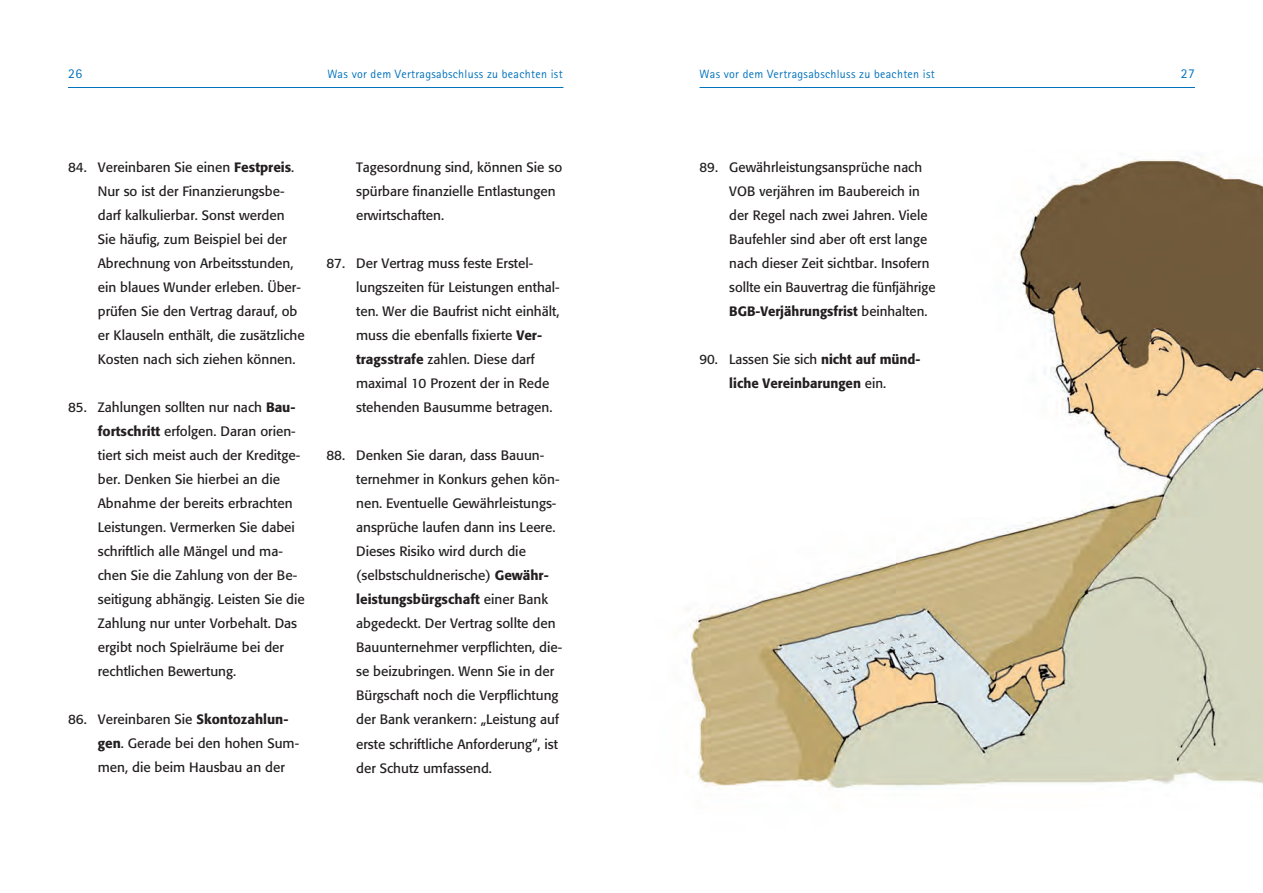
<style>
.page{position:relative;width:1263px;height:893px;background:#fff}
.page>*{position:absolute;margin:0;border:0;box-sizing:border-box;transform-origin:0 0}
.t1{font:13.5px/24px "Formata";color:#231f20}
.t2{font:500 13.5px/24px "Formata";color:#231f20;text-align:center}
.t3{font:13.5px "AT Rotis Sans Serif";color:#0072bc}
.t4{font:12px "AT Rotis Sans Serif";letter-spacing:.025em;color:#0072bc}
.s1{font-weight:500}
.s2{font-weight:400}
</style>
<div class="page">
<img style="left:687px;top:159px;width:576px;height:629px">
<hr style="left:699px;top:87px;width:496px;height:1px;background:#0072bc">
<hr style="left:68px;top:87px;width:495px;height:1px;background:#0072bc">
<p class="t3" style="left:68px;top:66px;width:16px">26</p>
<p class="t4" style="left:327px;top:67px;width:237px">Was vor dem Vertragsabschluss zu beachten ist</p>
<p class="t1" style="left:98px;top:156px;width:208px;text-indent:-30px">84. Vereinbaren Sie einen <span class="s1">Festpreis</span>.<br>Nur so ist der Finanzierungsbe&shy;darf kalkulierbar. Sonst werden Sie häufig, zum Beispiel bei der Abrechnung von Arbeitsstunden, ein blaues Wunder erleben. Über&shy;prüfen Sie den Vertrag darauf, ob er Klauseln enthält, die zusätzliche Kosten nach sich ziehen können.</p>
<p class="t1" style="left:98px;top:396px;width:209px;text-indent:-30px">85. Zahlungen sollten nur nach <span class="s1">Bau&shy;fortschritt</span> erfolgen. Daran orien&shy;tiert sich meist auch der Kreditge&shy;ber. Denken Sie hierbei an die<br>Abnahme der bereits erbrachten<br>Leistungen. Vermerken Sie dabei schriftlich alle Mängel und ma&shy;chen Sie die Zahlung von der Be&shy;seitigung abhängig. Leisten Sie die<br>Zahlung nur unter Vorbehalt. Das ergibt noch Spielräume bei der rechtlichen Bewertung.</p>
<p class="t1" style="left:98px;top:708px;width:203px;text-indent:-30px">86. Vereinbaren Sie <span class="s1">Skontozahlun&shy;gen</span>. Gerade bei den hohen Sum&shy;men, die beim Hausbau an der</p>
<p class="t1" style="left:356px;top:156px;width:208px">Tagesordnung sind, können Sie so spürbare finanzielle Entlastungen erwirtschaften.</p>
<p class="t1" style="left:356px;top:252px;width:205px;text-indent:-30px">87. Der Vertrag muss feste Erstel&shy;lungszeiten für Leistungen enthal&shy;ten. Wer die Baufrist nicht einhält, muss die ebenfalls fixierte <span class="s1">Ver&shy;tragsstrafe</span> zahlen. Diese darf maximal 10 Prozent der in Rede stehenden Bausumme betragen.</p>
<p class="t1" style="left:356px;top:444px;width:208px;text-indent:-30px">88. Denken Sie daran, dass Bauun&shy;ternehmer in Konkurs gehen kön&shy;nen. Eventuelle Gewährleistungs&shy;ansprüche laufen dann ins Leere.<br>Dieses Risiko wird durch die (selbstschuldnerische) <span class="s1">Gewähr&shy;leistungsbürgschaft</span> einer Bank abgedeckt. Der Vertrag sollte den Bauunternehmer verpflichten, die&shy;se beizubringen. Wenn Sie in der Bürgschaft noch die Verpflichtung der Bank verankern: „Leistung auf erste schriftliche Anforderung“, ist der Schutz umfassend.</p>
<p class="t4" style="left:699px;top:67px;width:237px">Was vor dem Vertragsabschluss zu beachten ist</p>
<p class="t3" style="left:1181px;top:66px;width:16px">27</p>
<p class="t1" style="left:729px;top:155px;width:208px;text-indent:-30px">89. Gewährleistungsansprüche nach VOB verjähren im Baubereich in der Regel nach zwei Jahren. Viele Baufehler sind aber oft erst lange nach dieser Zeit sichtbar. Insofern sollte ein Bauvertrag die fünfjährige <span class="s1">BGB-Verjährungsfrist</span> beinhalten.</p>
<p class="t2" style="left:699px;top:347px;width:223px"><span class="s2">90. Lassen Sie sich</span> nicht auf münd&shy;liche Vereinbarungen <span class="s2">ein.</span></p>
</div>
